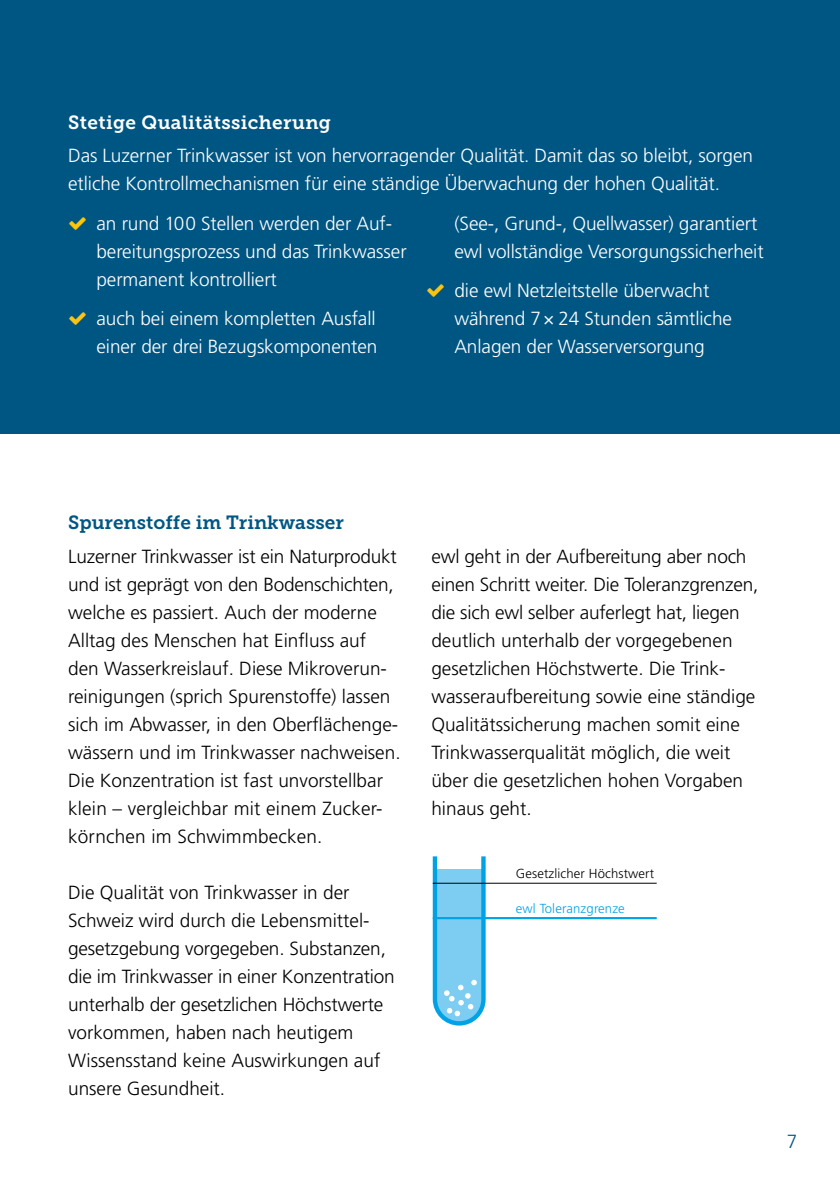
<style>
.page{position:relative;width:840px;height:1191px;background:#fff}
.page>*{position:absolute;margin:0;border:0;box-sizing:border-box;transform-origin:0 0}
.t1{font:300 19px/28px "Frutiger LT Std";color:#000}
.t2{font:300 19px/28px "Frutiger LT Std";letter-spacing:-.005em;color:#fff}
.t3{font:19px "Museo Slab 700";color:#005683}
.t4{font:19px "Museo Slab 700";letter-spacing:.02em;color:#fff}
.t5{font:300 19px "Frutiger LT Std";color:#005683}
.t6{font:300 13px "Frutiger LT Std";letter-spacing:.01em;color:#000}
.t7{font:300 13px "Frutiger LT Std";letter-spacing:.01em;color:#00a2e6}
.s1{font-family:"Frutiger"}
</style>
<div class="page">
<div style="left:0;top:0;width:839px;height:434px;background:#005683"></div>
<hr style="left:432px;top:883px;width:224px;height:1px;background:#000">
<hr style="left:432px;top:917px;width:224px;height:2px;background:#00a2e6">
<svg style="left:432px;top:856px;width:55px;height:170px;background:#7acbf1"></svg>
<p class="t4" style="left:68px;top:111px;width:264px">Stetige Qualitätssicherung</p>
<p class="t2" style="left:68px;top:142px;width:686px">Das Luzerner Trinkwasser ist von hervorragender Qualität. Damit das so bleibt, sorgen etliche Kontrollmechanismen für eine ständige Überwachung der hohen Qualität.</p>
<p class="t2" style="left:96px;top:209px;width:311px">an rund 100 Stellen werden der Auf&shy;bereitungsprozess und das Trinkwasser permanent kontrolliert</p>
<p class="t2" style="left:96px;top:305px;width:282px">auch bei einem kompletten Ausfall einer der drei Bezugskomponenten</p>
<p class="t2" style="left:454px;top:209px;width:310px">(See-, Grund-, Quellwasser) garantiert ewl vollständige Versorgungssicherheit</p>
<p class="t2" style="left:454px;top:277px;width:279px">die ewl Netzleitstelle überwacht während 7<span class="s1">×</span> 24 Stunden sämtliche<br>Anlagen der Wasserversorgung</p>
<p class="t3" style="left:68px;top:512px;width:277px">Spurenstoffe im Trinkwasser</p>
<p class="t1" style="left:68px;top:543px;width:334px">Luzerner Trinkwasser ist ein Naturprodukt und ist geprägt von den Bodenschichten, welche es passiert. Auch der moderne Alltag des Menschen hat Einfluss auf den Wasserkreislauf. Diese Mikroverun&shy;reinigungen (sprich Spurenstoffe) lassen sich im Abwasser, in den Oberflächenge&shy;wässern und im Trinkwasser nachweisen.<br>Die Konzentration ist fast unvorstellbar klein – vergleichbar mit einem Zucker&shy;körnchen im Schwimmbecken.</p>
<p class="t1" style="left:68px;top:879px;width:328px">Die Qualität von Trinkwasser in der Schweiz wird durch die Lebensmittel&shy;gesetzgebung vorgegeben. Substanzen, die im Trinkwasser in einer Konzentration unterhalb der gesetzlichen Höchstwerte vorkommen, haben nach heutigem Wissensstand keine Auswirkungen auf unsere Gesundheit.</p>
<p class="t1" style="left:431px;top:543px;width:328px">ewl geht in der Aufbereitung aber noch einen Schritt weiter. Die Toleranzgrenzen, die sich ewl selber auferlegt hat, liegen deutlich unterhalb der vorgegebenen gesetzlichen Höchstwerte. Die Trink&shy;wasseraufbereitung sowie eine ständige Qualitätssicherung machen somit eine Trinkwasserqualität möglich, die weit über die gesetzlichen hohen Vorgaben hinaus geht.</p>
<p class="t6" style="left:515px;top:865px;width:140px">Gesetzlicher Höchstwert</p>
<p class="t7" style="left:515px;top:901px;width:110px">ewl Toleranzgrenze</p>
<p class="t5" style="left:786px;top:1131px;width:12px">7</p>
</div>
